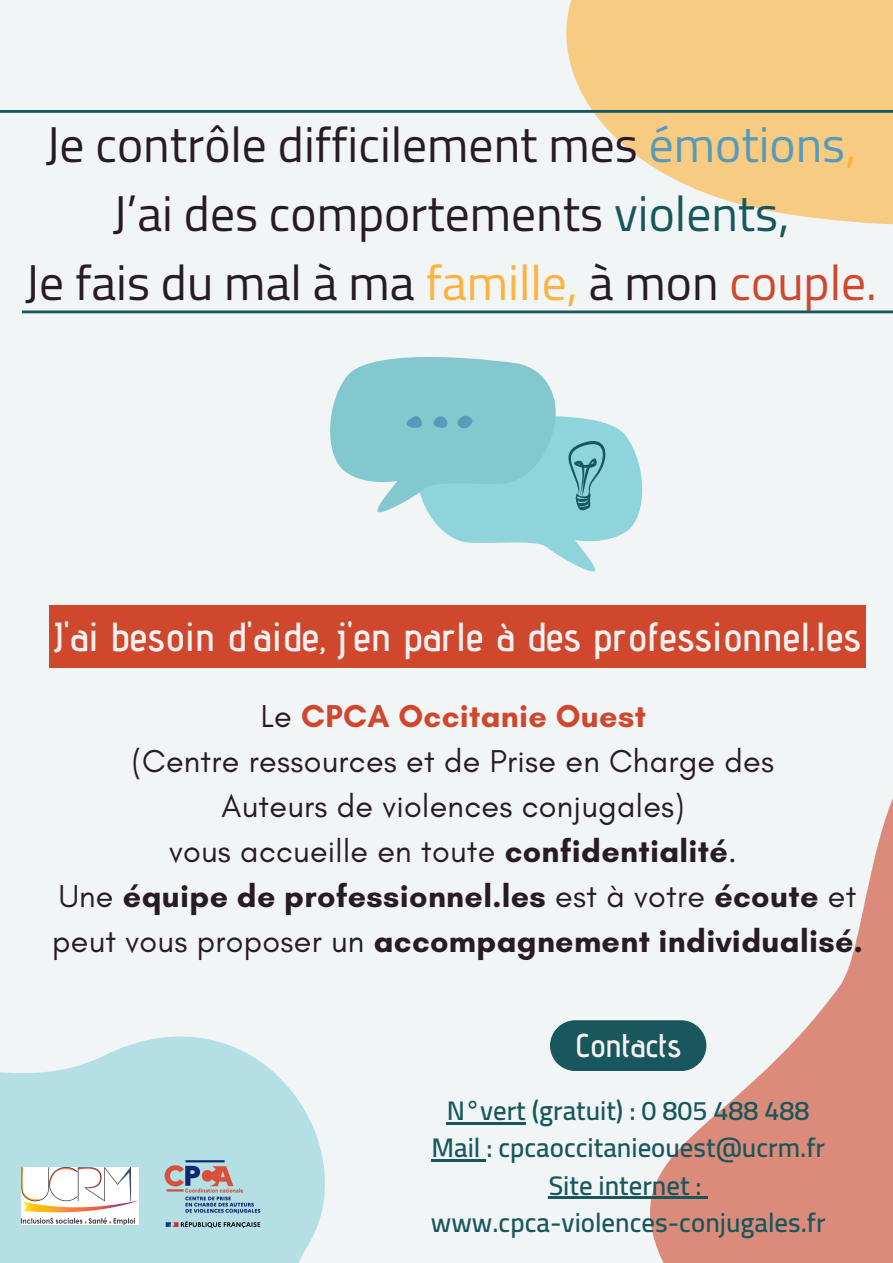
<style>
.page{position:relative;width:893px;height:1263px;background:#f1f5f6}
.page>*{position:absolute;margin:0;border:0;box-sizing:border-box;transform-origin:0 0}
.t1{font:49.5px "Cairo";color:#291b25}
.t2{font:600 40.5px "Advent Pro";color:#f6f1f1}
.t3{font:600 33px "Advent Pro";color:#f6f1f1}
.t4{font:32.25px "Glacial Indifference";letter-spacing:.01em;color:#291b25}
.t5{font:700 32.25px/45px "Glacial Indifference";letter-spacing:.01em;color:#291b25}
.t6{font:700 32.25px "Glacial Indifference";letter-spacing:.01em;color:#cf472d}
.t7{font:600 26.85px "Cairo";color:#17575d}
.s1{color:#589bb8}
.s2{color:#fdb23d}
.s3{color:#17575d}
.s4{color:#cf472d}
.s5{font-weight:400;color:#291b25}
.s6{font-weight:700}
.s7{font-weight:400}
</style>
<div class="page">
<svg style="left:512px;top:0;width:381px;height:314px;fill:#f8cb83"></svg>
<hr style="left:0;top:110px;width:893px;height:3px;background:#17575d">
<hr style="left:22px;top:310px;width:871px;height:3px;background:#17575d">
<div style="left:49px;top:605px;width:817px;height:62px;background:#cf472d"></div>
<svg style="left:548px;top:798px;width:345px;height:465px"></svg>
<svg style="left:0;top:1036px;width:526px;height:227px"></svg>
<svg style="left:330px;top:357px;width:313px;height:215px"></svg>
<img style="left:22px;top:1167px;width:116px;height:57px">
<img style="left:154px;top:1148px;width:118px;height:90px">
<div style="left:550px;top:1020px;width:156px;height:51px;background:#17575d;border-radius:25px"></div>
<hr style="left:447px;top:1122px;width:79px;height:2px;background:#17575d">
<hr style="left:431px;top:1159px;width:55px;height:2px;background:#17575d">
<hr style="left:548px;top:1196px;width:154px;height:2px;background:#17575d">
<p class="t1" style="left:45px;top:116px;width:812px">Je contrôle difficilement mes <span class="s1">émotions</span><span class="s2">,</span></p>
<p class="t1" style="left:112px;top:185px;width:678px">J’ai des comportements <span class="s3">violents,</span></p>
<p class="t1" style="left:25px;top:254px;width:853px">Je fais du mal à ma <span class="s2">famille,</span> à mon <span class="s4">couple.</span></p>
<p class="t2" style="left:54px;top:612px;width:808px">J'ai besoin d'aide, j'en parle à des professionnel.les</p>
<p class="t6" style="left:261px;top:696px;width:387px"><span class="s5">Le</span> CPCA Occitanie Ouest</p>
<p class="t4" style="left:132px;top:741px;width:644px">(Centre ressources et de Prise en Charge des</p>
<p class="t4" style="left:222px;top:786px;width:464px">Auteurs de violences conjugales)</p>
<p class="t4" style="left:169px;top:831px;width:569px">vous accueille en toute <span class="s6">confidentialité</span>.</p>
<p class="t5" style="left:52px;top:873px;width:812px"><span class="s7">Une</span> équipe de professionnel.les <span class="s7">est à votre</span> écoute <span class="s7">et peut vous proposer un</span> accompagnement individualisé.</p>
<p class="t3" style="left:575px;top:1025px;width:108px">Contacts</p>
<p class="t7" style="left:447px;top:1095px;width:364px">N°vert (gratuit) : 0 805 488 488</p>
<p class="t7" style="left:431px;top:1132px;width:395px">Mail : cpcaoccitanieouest@ucrm.fr</p>
<p class="t7" style="left:548px;top:1169px;width:155px">Site internet :</p>
<p class="t7" style="left:431px;top:1207px;width:396px">www.cpca-violences-conjugales.fr</p>
</div>
